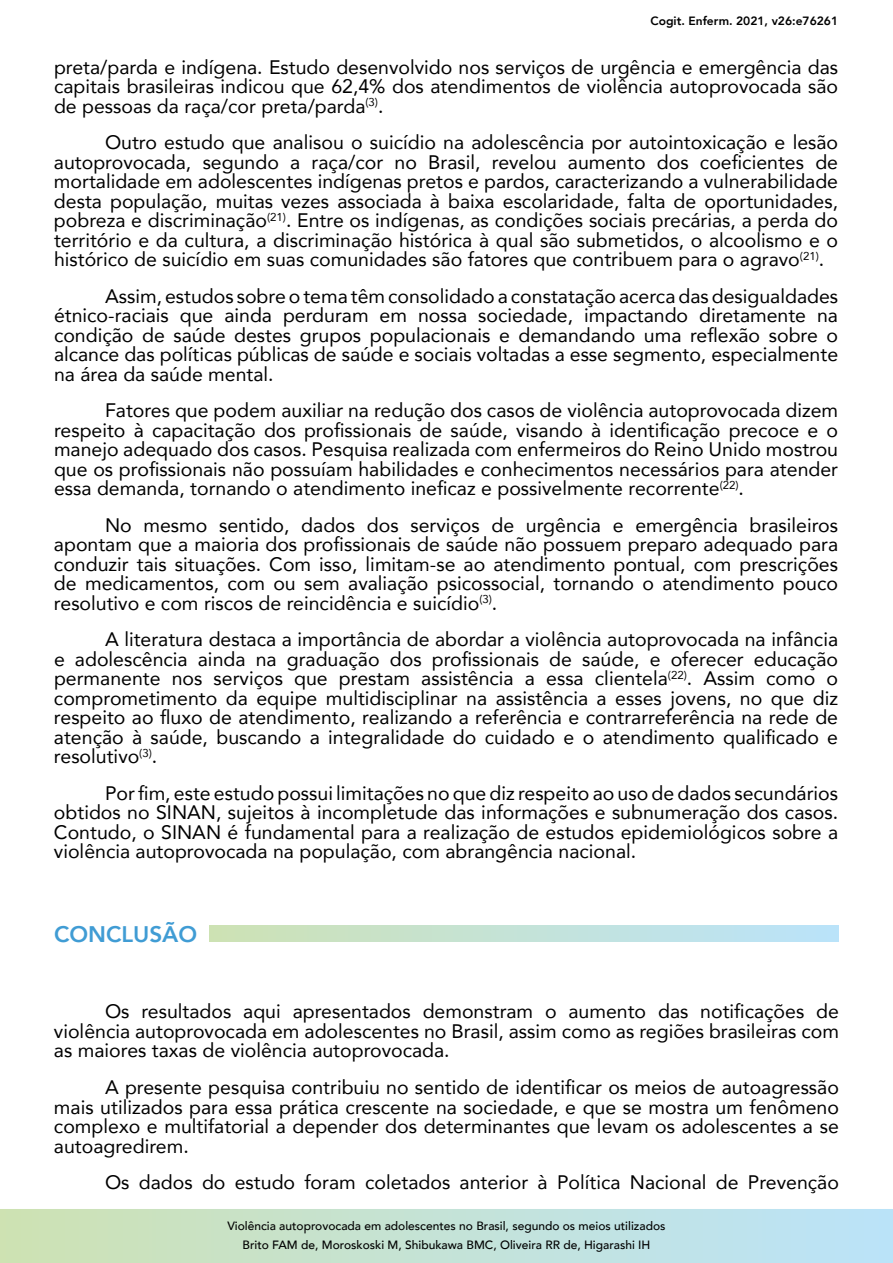
<style>
.page{position:relative;width:893px;height:1263px;background:#fff}
.page>*{position:absolute;margin:0;border:0;box-sizing:border-box;transform-origin:0 0}
.t1{font:800 22.5px "Avenir";color:#409cd4}
.t2{font:19.5px/19.5px "Avenir";color:#000;text-align:justify}
.t3{font:500 12px/18.6px "Avenir";color:#000;text-align:center}
.t4{font:800 12px "Avenir";color:#000}
</style>
<div class="page">
<div style="left:210px;top:925px;width:629px;height:17px;background:linear-gradient(to right,#cee2b4,#bae3fb)"></div>
<svg style="left:0;top:1209px;width:893px;height:54px;background:#c4e2d6"></svg>
<p class="t4" style="left:650px;top:12px;width:189px">Cogit. Enferm. 2021, v26:e76261</p>
<p class="t2" style="left:54px;top:56px;width:786px">preta/parda e indígena. Estudo desenvolvido nos serviços de urgência e emergência das capitais brasileiras indicou que 62,4% dos atendimentos de violência autoprovocada são de pessoas da raça/cor preta/parda<sup>(3)</sup>.</p>
<p class="t2" style="left:54px;top:132px;width:786px;text-indent:51px">Outro estudo que analisou o suicídio na adolescência por autointoxicação e lesão autoprovocada, segundo a raça/cor no Brasil, revelou aumento dos coeficientes de mortalidade em adolescentes indígenas pretos e pardos, caracterizando a vulnerabilidade desta população, muitas vezes associada à baixa escolaridade, falta de oportunidades, pobreza e discriminação<sup>(21)</sup>. Entre os indígenas, as condições sociais precárias, a perda do território e da cultura, a discriminação histórica à qual são submetidos, o alcoolismo e o histórico de suicídio em suas comunidades são fatores que contribuem para o agravo<sup>(21)</sup>.</p>
<p class="t2" style="left:54px;top:285px;width:786px;text-indent:51px">Assim, estudos sobre o tema têm consolidado a constatação acerca das desigualdades étnico-raciais que ainda perduram em nossa sociedade, impactando diretamente na condição de saúde destes grupos populacionais e demandando uma reflexão sobre o alcance das políticas públicas de saúde e sociais voltadas a esse segmento, especialmente na área da saúde mental.</p>
<p class="t2" style="left:54px;top:400px;width:786px;text-indent:51px">Fatores que podem auxiliar na redução dos casos de violência autoprovocada dizem respeito à capacitação dos profissionais de saúde, visando à identificação precoce e o manejo adequado dos casos. Pesquisa realizada com enfermeiros do Reino Unido mostrou que os profissionais não possuíam habilidades e conhecimentos necessários para atender essa demanda, tornando o atendimento ineficaz e possivelmente recorrente<sup>(22)</sup>.</p>
<p class="t2" style="left:54px;top:514px;width:786px;text-indent:51px">No mesmo sentido, dados dos serviços de urgência e emergência brasileiros apontam que a maioria dos profissionais de saúde não possuem preparo adequado para conduzir tais situações. Com isso, limitam-se ao atendimento pontual, com prescrições de medicamentos, com ou sem avaliação psicossocial, tornando o atendimento pouco resolutivo e com riscos de reincidência e suicídio<sup>(3)</sup>.</p>
<p class="t2" style="left:54px;top:629px;width:786px;text-indent:51px">A literatura destaca a importância de abordar a violência autoprovocada na infância e adolescência ainda na graduação dos profissionais de saúde, e oferecer educação permanente nos serviços que prestam assistência a essa clientela<sup>(22)</sup>. Assim como o comprometimento da equipe multidisciplinar na assistência a esses jovens, no que diz respeito ao fluxo de atendimento, realizando a referência e contrarreferência na rede de atenção à saúde, buscando a integralidade do cuidado e o atendimento qualificado e resolutivo<sup>(3)</sup>.</p>
<p class="t2" style="left:54px;top:782px;width:786px;text-indent:51px">Por fim, este estudo possui limitações no que diz respeito ao uso de dados secundários obtidos no SINAN, sujeitos à incompletude das informações e subnumeração dos casos.<br>Contudo, o SINAN é fundamental para a realização de estudos epidemiológicos sobre a violência autoprovocada na população, com abrangência nacional.</p>
<p class="t1" style="left:54px;top:916px;width:145px">CONCLUSÃO</p>
<p class="t2" style="left:54px;top:1001px;width:786px;text-indent:51px">Os resultados aqui apresentados demonstram o aumento das notificações de violência autoprovocada em adolescentes no Brasil, assim como as regiões brasileiras com as maiores taxas de violência autoprovocada.</p>
<p class="t2" style="left:54px;top:1077px;width:786px;text-indent:51px">A presente pesquisa contribuiu no sentido de identificar os meios de autoagressão mais utilizados para essa prática crescente na sociedade, e que se mostra um fenômeno complexo e multifatorial a depender dos determinantes que levam os adolescentes a se autoagredirem.</p>
<p class="t2" style="left:105px;top:1172px;width:735px">Os dados do estudo foram coletados anterior à Política Nacional de Prevenção</p>
<p class="t3" style="left:227px;top:1216px;width:439px">Violência autoprovocada em adolescentes no Brasil, segundo os meios utilizados<br>Brito FAM de, Moroskoski M, Shibukawa BMC, Oliveira RR de, Higarashi IH</p>
</div>
